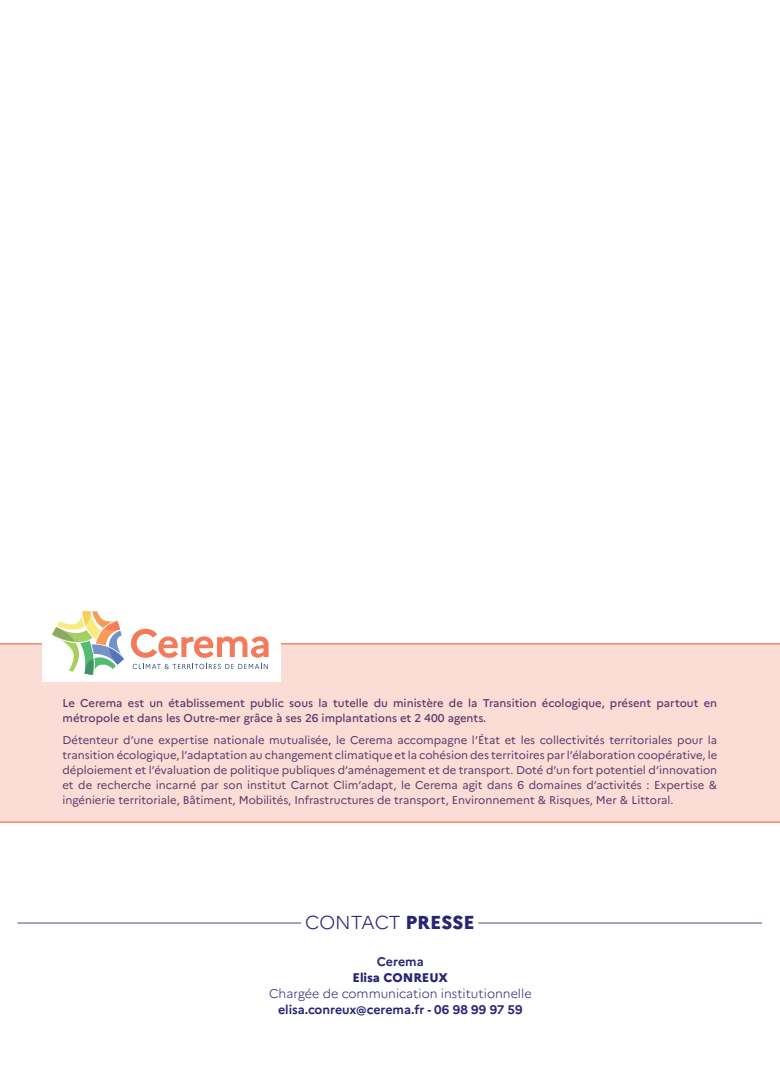
<style>
.page{position:relative;width:780px;height:1088px;background:#fff}
.page>*{position:absolute;margin:0;border:0;box-sizing:border-box;transform-origin:0 0}
.t1{font:300 18.75px "Marianne";letter-spacing:-.02em;color:#292574}
.t2{font:700 12.5px "Marianne";color:#292574}
.t3{font:300 12.5px "Marianne";color:#292574}
.t4{font:800 12.5px "Marianne";color:#292574}
.t5{font:11.25px/15px "Marianne";color:#292574;text-align:justify}
.t6{font:500 11.25px/15px "Marianne";color:#292574}
.s1{font-weight:800}
</style>
<div class="page">
<hr style="left:17px;top:923px;width:284px;height:1px;background:#484d7a">
<hr style="left:478px;top:923px;width:284px;height:1px;background:#484d7a">
<div style="left:0;top:643px;width:780px;height:180px;background:#fbddd5"></div>
<div style="left:43px;top:611px;width:238px;height:71px;background:#fff"></div>
<svg style="left:52px;top:611px;width:72px;height:64px"></svg>
<svg style="left:131px;top:629px;width:137px;height:29px"></svg>
<svg style="left:133px;top:664px;width:135px;height:5px"></svg>
<p class="t6" style="left:62px;top:696px;width:656px">Le Cerema est un établissement public sous la tutelle du ministère de la Transition écologique, présent partout en métropole et dans les Outre-mer grâce à ses 26 implantations et 2 400 agents.</p>
<p class="t5" style="left:62px;top:733px;width:656px">Détenteur d’une expertise nationale mutualisée, le Cerema accompagne l’État et les collectivités territoriales pour la transition écologique, l’adaptation au changement climatique et la cohésion des territoires par l’élaboration coopérative, le déploiement et l’évaluation de politique publiques d’aménagement et de transport. Doté d’un fort potentiel d’innovation et de recherche incarné par son institut Carnot Clim’adapt, le Cerema agit dans 6 domaines d’activités : Expertise &amp; ingénierie territoriale, Bâtiment, Mobilités, Infrastructures de transport, Environnement &amp; Risques, Mer &amp; Littoral.</p>
<p class="t1" style="left:305px;top:911px;width:171px">CONTACT <span class="s1">PRESSE</span></p>
<p class="t2" style="left:377px;top:953px;width:48px">Cerema</p>
<p class="t4" style="left:352px;top:970px;width:97px">Elisa CONREUX</p>
<p class="t3" style="left:269px;top:986px;width:264px">Chargée de communication institutionnelle</p>
<p class="t2" style="left:278px;top:1002px;width:246px">elisa.conreux@cerema.fr - 06 98 99 97 59</p>
</div>
